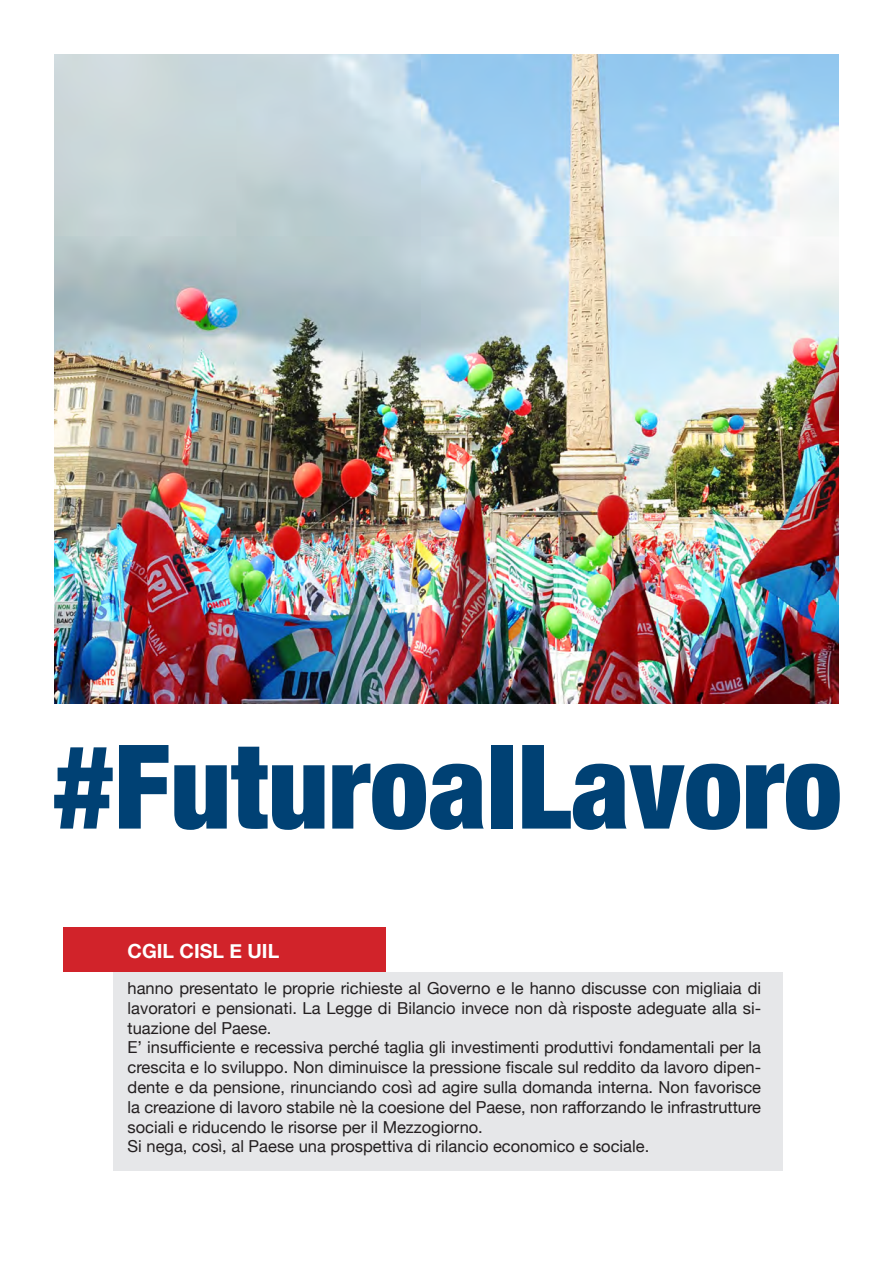
<style>
.page{position:relative;width:893px;height:1263px;background:#fff}
.page>*{position:absolute;margin:0;border:0;box-sizing:border-box;transform-origin:0 0}
.t1{font:900 condensed 117px "Helvetica Neue";color:#004174}
.t2{font:700 19.5px "Helvetica Neue";color:#fff}
.t3{font:16.5px/19.8px "Helvetica Neue";color:#231f20;text-align:justify}
</style>
<div class="page">
<div style="left:113px;top:972px;width:669px;height:198px;background:#e6e7e9"></div>
<div style="left:64px;top:927px;width:322px;height:45px;background:#d1232a"></div>
<img style="left:54px;top:54px;width:785px;height:649px">
<p class="t1" style="left:53px;top:691px;width:791px">#FuturoalLavoro</p>
<p class="t2" style="left:128px;top:935px;width:153px">CGIL CISL E UIL</p>
<p class="t3" style="left:128px;top:979px;width:635px">hanno presentato le proprie richieste al Governo e le hanno discusse con migliaia di lavoratori e pensionati. La Legge di Bilancio invece non dà risposte adeguate alla si&shy;tuazione del Paese.</p>
<p class="t3" style="left:128px;top:1039px;width:635px">E’ insufficiente e recessiva perché taglia gli investimenti produttivi fondamentali per la crescita e lo sviluppo. Non diminuisce la pressione fiscale sul reddito da lavoro dipen&shy;dente e da pensione, rinunciando così ad agire sulla domanda interna. Non favorisce la creazione di lavoro stabile nè la coesione del Paese, non rafforzando le infrastrutture sociali e riducendo le risorse per il Mezzogiorno.</p>
<p class="t3" style="left:128px;top:1138px;width:523px">Si nega, così, al Paese una prospettiva di rilancio economico e sociale.</p>
</div>
